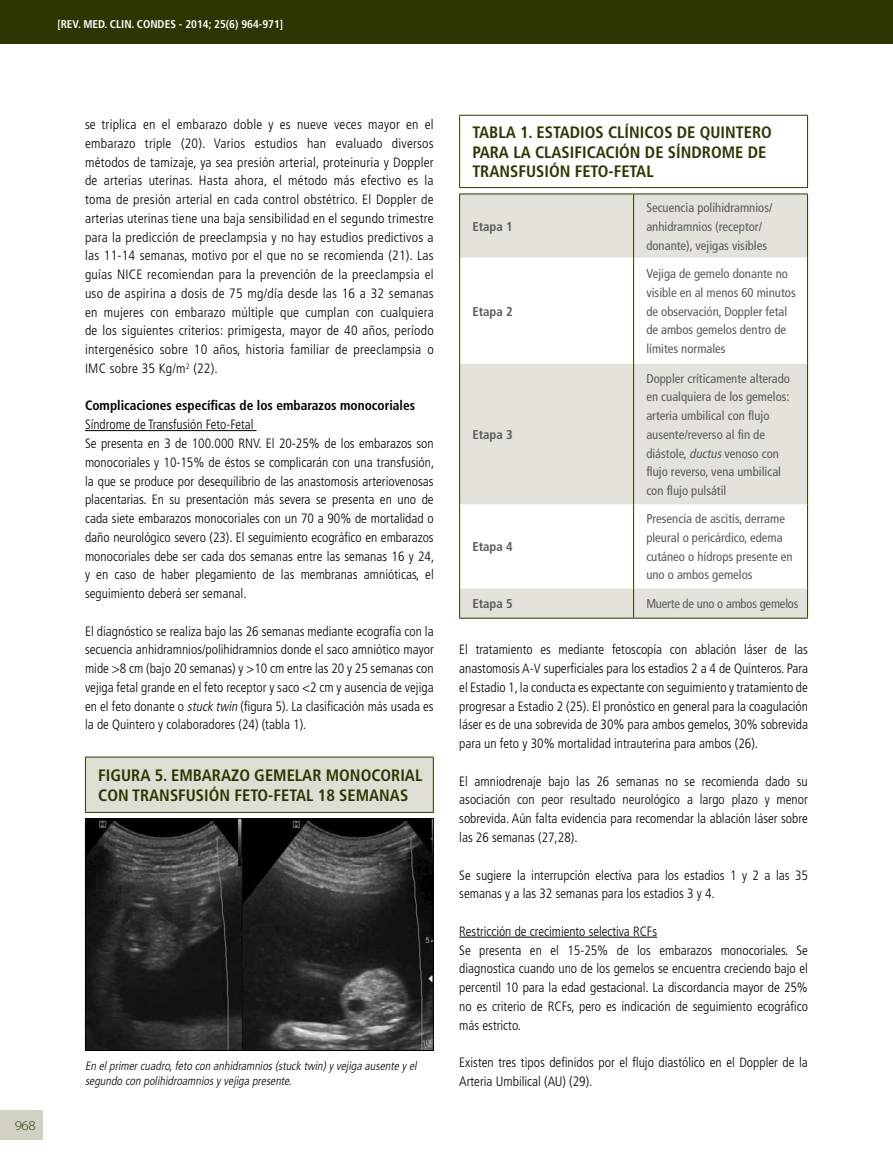
<style>
.page{position:relative;width:893px;height:1170px;background:#fff}
.page>*{position:absolute;margin:0;border:0;box-sizing:border-box;transform-origin:0 0}
.t1{font:700 condensed 16.5px "Frutiger";color:#2b3700}
.t2{font:300 condensed 13.5px/18.8px "Frutiger";color:#000;text-align:justify}
.t3{font:700 condensed 13.5px "Frutiger";color:#000}
.t4{font:300 13.5px "Myriad Pro";color:#2b3700;scale:1.1 1}
.t5{font:condensed 12.75px/18.8px "Frutiger";color:#58595b}
.t6{font:700 condensed 12.75px "Frutiger";color:#58595b}
.t7{font:italic 300 condensed 12px/14.4px "Frutiger";color:#000}
.t8{font:700 condensed 11.25px "Frutiger";color:#fff}
.s1{font-style:italic}
</style>
<div class="page">
<div style="left:0;top:1110px;width:43px;height:30px;background:#d1d2c4"></div>
<div style="left:0;top:0;width:893px;height:44px;background:#2b3700"></div>
<hr style="left:85px;top:430px;width:172px;height:1px;background:#000">
<hr style="left:459px;top:936px;width:198px;height:1px;background:#000">
<div style="left:85px;top:757px;width:348px;height:55px;background:#deded4"></div>
<hr style="left:85px;top:757px;width:1px;height:55px;background:#2b3700">
<hr style="left:85px;top:756px;width:349px;height:1px;background:#2b3700">
<hr style="left:433px;top:757px;width:1px;height:55px;background:#2b3700">
<hr style="left:85px;top:812px;width:349px;height:1px;background:#2b3700">
<img style="left:87px;top:820px;width:345px;height:228px">
<div style="left:85px;top:818px;width:349px;height:232px;border:1px solid #000"></div>
<svg style="left:460px;top:194px;width:347px;height:423px;fill:#e3e3db"></svg>
<hr style="left:459px;top:116px;width:1px;height:71px;background:#2b3700">
<hr style="left:459px;top:115px;width:175px;height:1px;background:#2b3700">
<hr style="left:634px;top:115px;width:174px;height:1px;background:#2b3700">
<hr style="left:807px;top:116px;width:1px;height:71px;background:#2b3700">
<hr style="left:459px;top:187px;width:175px;height:1px;background:#2b3700">
<hr style="left:634px;top:187px;width:174px;height:1px;background:#2b3700">
<hr style="left:459px;top:194px;width:1px;height:64px;background:#2b3700">
<hr style="left:633px;top:194px;width:1px;height:64px;background:#2b3700">
<hr style="left:807px;top:194px;width:1px;height:64px;background:#2b3700">
<hr style="left:459px;top:258px;width:1px;height:106px;background:#2b3700">
<hr style="left:633px;top:258px;width:1px;height:106px;background:#2b3700">
<hr style="left:807px;top:258px;width:1px;height:106px;background:#2b3700">
<hr style="left:459px;top:364px;width:1px;height:140px;background:#2b3700">
<hr style="left:633px;top:364px;width:1px;height:140px;background:#2b3700">
<hr style="left:807px;top:364px;width:1px;height:140px;background:#2b3700">
<hr style="left:459px;top:504px;width:1px;height:84px;background:#2b3700">
<hr style="left:633px;top:504px;width:1px;height:84px;background:#2b3700">
<hr style="left:807px;top:504px;width:1px;height:84px;background:#2b3700">
<svg style="left:459px;top:588px;width:1px;height:29px"></svg>
<hr style="left:459px;top:617px;width:175px;height:1px;background:#2b3700">
<svg style="left:633px;top:588px;width:1px;height:29px"></svg>
<svg style="left:807px;top:588px;width:1px;height:29px"></svg>
<hr style="left:634px;top:617px;width:174px;height:1px;background:#2b3700">
<hr style="left:459px;top:193px;width:175px;height:1px;background:#2b3700">
<hr style="left:634px;top:193px;width:174px;height:1px;background:#2b3700">
<p class="t8" style="left:57px;top:17px;width:227px">[REV. MED. CLIN. CONDES - 2014; 25(6) 964-971]</p>
<p class="t4" style="left:15px;top:1117px;width:21px">968</p>
<p class="t2" style="left:85px;top:115px;width:350px">se triplica en el embarazo doble y es nueve veces mayor en el embarazo triple (20). Varios estudios han evaluado diversos métodos de tamizaje, ya sea presión arterial, proteinuria y Doppler de arterias uterinas. Hasta ahora, el método más efectivo es la toma de presión arterial en cada control obstétrico. El Doppler de arterias uterinas tiene una baja sensibilidad en el segundo trimestre para la predicción de preeclampsia y no hay estudios predictivos a las 11-14 semanas, motivo por el que no se recomienda (21). Las guías NI CE recomiendan para la prevención de la preeclampsia el uso de aspirina a dosis de 75 mg/día desde las 16 a 32 semanas en mujeres con embarazo múltiple que cumplan con cualquiera de los siguientes criterios: primigesta, mayor de 40 años, período intergenésico sobre 10 años, historia familiar de preeclampsia o I MC sobre 35 Kg/m<sup>2</sup> (22).</p>
<p class="t3" style="left:85px;top:398px;width:332px">COMPLICACIONES ESPECÍFICAS DE LOS EMBARAZOS MONOCORIALES</p>
<p class="t2" style="left:85px;top:415px;width:351px;text-align:left">Síndrome de Transfusión Feto-Fetal<br>Se presenta en 3 de 100.000 RNV. El 20-25% de los embarazos son monocoriales y 10-15% de éstos se complicarán con una transfusión, la que se produce por desequilibrio de las anastomosis arteriovenosas placentarias. En su presentación más severa se presenta en uno de cada siete embarazos monocoriales con un 70 a 90% de mortalidad o daño neurológico severo (23). El seguimiento ecográfico en embarazos monocoriales debe ser cada dos semanas entre las semanas 16 y 24, y en caso de haber plegamiento de las membranas amnióticas, el seguimiento deberá ser semanal.</p>
<p class="t2" style="left:85px;top:621px;width:350px">El diagnóstico se realiza bajo las 26 semanas mediante ecografía con la secuencia anhidramnios/polihidramnios donde el saco amniótico mayor mide &gt;8 cm (bajo 20 semanas) y &gt;10 cm entre las 20 y 25 semanas con vejiga fetal grande en el feto receptor y saco &lt;2 cm y ausencia de vejiga en el feto donante o <span class="s1">stuck twin</span> (figura 5). La clasificación más usada es la de Quintero y colaboradores (24) (tabla 1).</p>
<p class="t1" style="left:98px;top:765px;width:34px">FIGURA</p>
<p class="t1" style="left:155px;top:765px;width:111px">5. EMBARAZO GEMELAR</p>
<p class="t1" style="left:326px;top:765px;width:24px">MONOCORIAL</p>
<p class="t1" style="left:98px;top:785px;width:11px">CON</p>
<p class="t1" style="left:132px;top:785px;width:19px">TRANS</p>
<p class="t1" style="left:178px;top:785px;width:18px">FUSIÓN</p>
<p class="t1" style="left:234px;top:785px;width:9px">FETO</p>
<p class="t1" style="left:268px;top:785px;width:14px">-FETAL</p>
<p class="t1" style="left:318px;top:785px;width:33px">18 SEMANAS</p>
<p class="t7" style="left:85px;top:1059px;width:335px">En elprimercuadro,feto con anhidramnios(stuck twin)yvejiga ausente yel segundo con polihidroamniosyvejiga presente.</p>
<p class="t1" style="left:472px;top:122px;width:82px">TABLA 1. ESTADIOS</p>
<p class="t1" style="left:608px;top:122px;width:31px">CLÍNICOS</p>
<p class="t1" style="left:677px;top:122px;width:44px">DE QUINTERO</p>
<p class="t1" style="left:472px;top:142px;width:10px">PARA</p>
<p class="t1" style="left:513px;top:142px;width:39px">LA CLASI</p>
<p class="t1" style="left:574px;top:142px;width:17px">FICACIÓN</p>
<p class="t1" style="left:645px;top:142px;width:47px">DE SÍNDROME</p>
<p class="t1" style="left:748px;top:142px;width:10px">DE</p>
<p class="t1" style="left:472px;top:162px;width:19px">TRANS</p>
<p class="t1" style="left:518px;top:162px;width:18px">FUSIÓN</p>
<p class="t1" style="left:575px;top:162px;width:9px">FETO</p>
<p class="t1" style="left:608px;top:162px;width:14px">-FETAL</p>
<p class="t6" style="left:472px;top:219px;width:42px">ETAPA 1</p>
<p class="t6" style="left:472px;top:303px;width:42px">ETAPA 2</p>
<p class="t6" style="left:472px;top:427px;width:42px">ETAPA 3</p>
<p class="t6" style="left:472px;top:539px;width:42px">ETAPA 4</p>
<p class="t5" style="left:646px;top:198px;width:128px">Secuencia polihidramnios/ anhidramnios (receptor/ donante), vejigas visibles</p>
<p class="t5" style="left:646px;top:264px;width:151px">Vejiga de gemelo donante no visible en al menos 60 minutos de observación, Doppler fetal de ambos gemelos dentro de límites normales</p>
<p class="t5" style="left:646px;top:369px;width:145px">Doppler críticamente alterado en cualquiera de los gemelos: arteria umbilical con flujo ausente/reverso al fin de diástole, <span class="s1">ductus</span>venoso con flujo reverso, vena umbilical con flujo pulsátil</p>
<p class="t5" style="left:646px;top:509px;width:148px">Presencia de ascitis, derrame pleural o pericárdico, edema cutáneo o hídrops presente en uno o ambos gemelos</p>
<p class="t6" style="left:472px;top:596px;width:42px">ETAPA 5</p>
<p class="t5" style="left:646px;top:594px;width:154px">Muerte de uno o ambos gemelos</p>
<p class="t2" style="left:459px;top:640px;width:350px">El tratamiento es mediante fetoscopía con ablación láser de las anastomosis A-V superficiales para los estadios 2 a 4 de Quinteros. Para el Estadio 1, la conducta es expectante con seguimiento y tratamiento de progresar a Estadio 2 (25). El pronóstico en general para la coagulación láser es de una sobrevida de 30% para ambos gemelos, 30% sobrevida para un feto y 30% mortalidad intrauterina para ambos (26).</p>
<p class="t2" style="left:459px;top:771px;width:350px">El amniodrenaje bajo las 26 semanas no se recomienda dado su asociación con peor resultado neurológico a largo plazo y menor sobrevida. Aún falta evidencia para recomendar la ablación láser sobre las 26 semanas (27,28).</p>
<p class="t2" style="left:459px;top:865px;width:350px">Se sugiere la interrupción electiva para los estadios 1 y 2 a las 35 semanas y a las 32 semanas para los estadios 3 y 4.</p>
<p class="t2" style="left:459px;top:921px;width:350px;text-align:left">Restricción de crecimiento selectiva RCFs<br>Se presenta en el 15-25% de los embarazos monocoriales. Se diagnostica cuando uno de los gemelos se encuentra creciendo bajo el percentil 10 para la edad gestacional. La discordancia mayor de 25% no es criterio de RCFs, pero es indicación de seguimiento ecográfico más estricto.</p>
<p class="t2" style="left:459px;top:1053px;width:350px">Existen tres tipos definidos por el flujo diastólico en el Doppler de la<br>Arteria Umbilical (AU) (29).</p>
</div>
